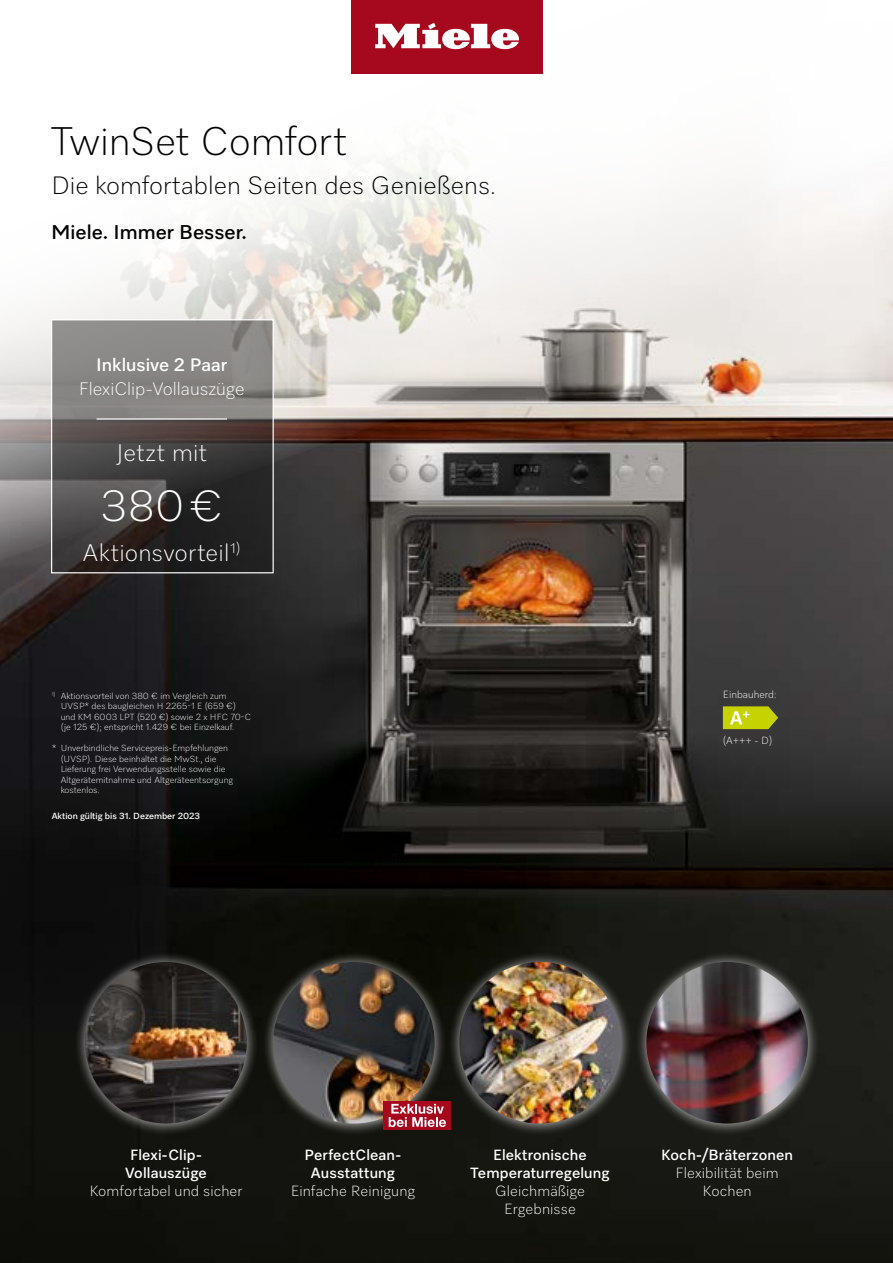
<style>
.page{position:relative;width:893px;height:1263px;background:#fff}
.page>*{position:absolute;margin:0;border:0;box-sizing:border-box;transform-origin:0 0}
.t1{font:300 44.4px "Miele Elements";color:#fff}
.t2{font:300 40.5px "Miele Elements";letter-spacing:-.01em;color:#000}
.t3{font:300 25.5px "Miele Elements";color:#000}
.t4{font:300 24.45px "Miele Elements";letter-spacing:.005em;color:#fff}
.t5{font:600 20.25px "Miele Elements";color:#000}
.t6{font:300 18.3px "Miele Elements";letter-spacing:-.005em;color:#fff}
.t7{font:600 18.3px "Miele Elements";color:#fff}
.t8{font:600 15px/18px "Miele Elements";letter-spacing:.01em;color:#fff;text-align:center}
.t9{font:300 15px/18px "Miele Elements";letter-spacing:.005em;color:#fff;text-align:center}
.t10{font:300 10.5px "Miele Elements";color:#fff}
.t11{font:300 9px/10.5px "Miele Elements";color:#fff}
.t12{font:600 9px "Miele Elements";color:#fff}
</style>
<div class="page">
<img style="left:0;top:618px;width:893px;height:645px">
<div style="left:261px;top:950px;width:185px;height:185px;background:#fff;opacity:.72"></div>
<img style="left:273px;top:962px;width:162px;height:161px;border-radius:81px">
<div style="left:448px;top:950px;width:184px;height:185px;background:#fff;opacity:.72"></div>
<img style="left:459px;top:962px;width:162px;height:161px;border-radius:81px">
<div style="left:635px;top:950px;width:184px;height:185px;background:#fff;opacity:.72"></div>
<img style="left:646px;top:962px;width:162px;height:161px;border-radius:81px">
<div style="left:74px;top:950px;width:184px;height:185px;background:#fff;opacity:.72"></div>
<img style="left:85px;top:962px;width:162px;height:161px;border-radius:81px">
<div style="left:383px;top:1101px;width:68px;height:29px;background:#a6081d"></div>
<svg style="left:389px;top:1104px;width:57px;height:23px"></svg>
<svg style="left:0;top:0;width:893px;height:618px"></svg>
<div style="left:351px;top:0;width:191px;height:73px;background:#a6081d"></div>
<svg style="left:375px;top:23px;width:144px;height:26px"></svg>
<svg style="left:53px;top:321px;width:219px;height:250px;background:#595655"></svg>
<div style="left:51px;top:319px;width:223px;height:254px;border:1px solid #fff"></div>
<hr style="left:97px;top:418px;width:130px;height:2px;background:#fff">
<svg style="left:723px;top:706px;width:55px;height:23px"></svg>
<h2 class="t2" style="left:51px;top:115px;width:298px">TwinSet Comfort</h2>
<h3 class="t3" style="left:51px;top:169px;width:446px">Die komfortablen Seiten des Genießens.</h3>
<h3 class="t5" style="left:51px;top:219px;width:197px">Miele. Immer Besser.</h3>
<h3 class="t7" style="left:96px;top:353px;width:133px">Inklusive 2 Paar</h3>
<h3 class="t6" style="left:79px;top:377px;width:167px">FlexiClip-Vollauszüge</h3>
<h3 class="t4" style="left:116px;top:437px;width:92px">Jetzt mit</h3>
<h1 class="t1" style="left:100px;top:477px;width:125px">380€</h1>
<h3 class="t4" style="left:83px;top:537px;width:159px">Aktionsvorteil<sup>1)</sup></h3>
<p class="t11" style="left:61px;top:690px;width:192px;text-indent:-9px"><sup>1)</sup> Aktionsvorteil von 380 € im Vergleich zum UVSP* des baugleichen H 2265-1 E (659 €) und KM 6003 LPT (520 €) sowie 2 x HFC 70-C (je 125 €); entspricht 1.429 € bei Einzelkauf.</p>
<p class="t11" style="left:61px;top:743px;width:174px;text-indent:-9px">* Unverbindliche Servicepreis-Empfehlungen (UVSP). Diese beinhaltet die MwSt., die Lieferung frei Verwendungsstelle sowie die Altgerätemitnahme und Altgeräteentsorgung kostenlos.</p>
<p class="t12" style="left:52px;top:810px;width:150px">Aktion gültig bis 31. Dezember 2023</p>
<p class="t10" style="left:723px;top:687px;width:55px">Einbauherd:</p>
<p class="t10" style="left:723px;top:734px;width:51px">(A+++ - D)</p>
<h3 class="t8" style="left:125px;top:1145px;width:83px">Flexi-Clip-<br>Vollauszüge</h3>
<h3 class="t9" style="left:89px;top:1181px;width:154px">Komfortabel und sicher</h3>
<h3 class="t8" style="left:305px;top:1145px;width:98px">PerfectClean-<br>Ausstattung</h3>
<h3 class="t9" style="left:291px;top:1181px;width:126px">Einfache Reinigung</h3>
<h3 class="t8" style="left:471px;top:1145px;width:140px">Elektronische<br>Temperaturregelung</h3>
<h3 class="t9" style="left:495px;top:1181px;width:91px">Gleichmäßige<br>Ergebnisse</h3>
<h3 class="t8" style="left:661px;top:1145px;width:133px">Koch-/Bräterzonen</h3>
<h3 class="t9" style="left:676px;top:1163px;width:105px">Flexibilität beim<br>Kochen</h3>
</div>
